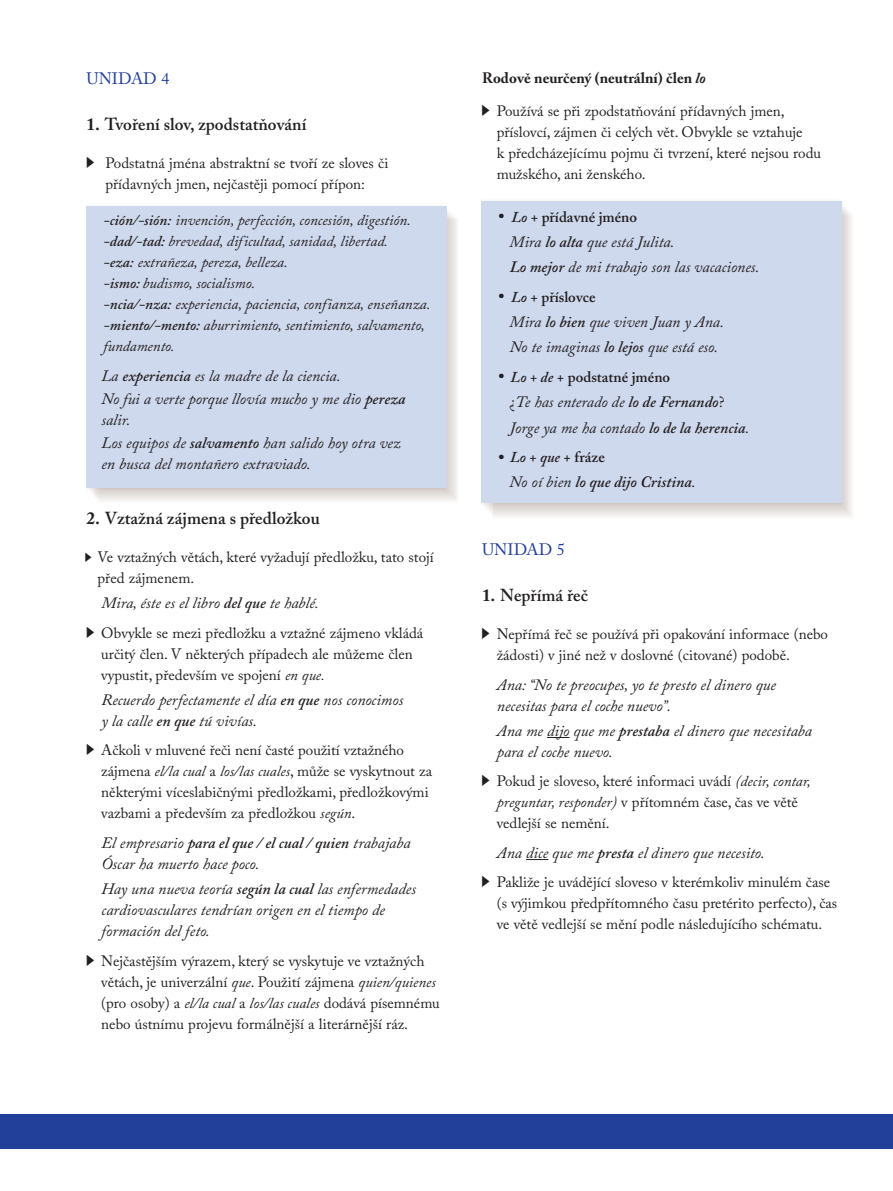
<style>
.page{position:relative;width:893px;height:1191px;background:#fff}
.page>*{position:absolute;margin:0;border:0;box-sizing:border-box;transform-origin:0 0}
.t1{font:600 17.25px "Adobe Caslon Pro";color:#231f20}
.t2{font:16.5px "Adobe Caslon Pro";color:#223f99}
.t3{font:italic 15.75px/21px "Adobe Caslon Pro";color:#231f20}
.t4{font:italic 600 15.75px "Adobe Caslon Pro";color:#231f20}
.t5{font:15px/21px "Adobe Caslon Pro";color:#231f20}
.t6{font:italic 15px/21px "Adobe Caslon Pro";color:#231f20}
.t7{font:600 15px "Adobe Caslon Pro";color:#231f20}
.t8{font:700 15px "Adobe Caslon Pro";color:#231f20}
.t9{font:italic 600 15px "Adobe Caslon Pro";color:#231f20}
.s1{font-weight:700}
.s2{font-weight:600}
.s3{font-style:italic}
.s4{font-weight:400;font-size:19.5px}
.s5{font-style:normal}
.s6{font-weight:400;font-style:normal;font-size:19.5px}
.s7{font-weight:400}
</style>
<div class="page">
<div style="left:86px;top:206px;width:360px;height:282px;background:#cfd9ed"></div>
<div style="left:481px;top:201px;width:360px;height:301px;background:#cfd9ed"></div>
<div style="left:0;top:1114px;width:893px;height:34px;background:#223f99"></div>
<svg style="left:547px;top:737px;width:23px;height:1px"></svg>
<svg style="left:526px;top:859px;width:22px;height:1px"></svg>
<p class="t2" style="left:87px;top:72px;width:84px">UNIDAD 4</p>
<p class="t1" style="left:87px;top:118px;width:221px"><span class="s1">1.</span> Tvoření slov, zpodstatňování</p>
<p class="t5" style="left:105px;top:154px;width:284px">Podstatná jména abstraktní se tvoří ze sloves či přídavných jmen, nejčastěji pomocí přípon:</p>
<p class="t6" style="left:104px;top:212px;width:328px"><span class="s2">-ción/-sión:</span> invención, perfección, concesión, digestión. <span class="s2">-dad/-tad:</span> brevedad, dificultad, sanidad, libertad.<br><span class="s2">-eza:</span> extrañeza, pereza, belleza.<br><span class="s2">-ismo:</span> budismo, socialismo.<br><span class="s2">-ncia/-nza:</span> experiencia, paciencia, confianza, enseñanza. <span class="s2">-miento/-mento:</span> aburrimiento, sentimiento, salvamento, fundamento.</p>
<p class="t3" style="left:101px;top:366px;width:306px;line-height:23.1px">La <span class="s2">experiencia</span> es la madre de la ciencia.<br>No fui a verte porque llovía mucho y me dio <span class="s2">pereza</span></p>
<p class="t3" style="left:101px;top:410px;width:301px;line-height:23.1px">salir.<br>Los equipos de <span class="s2">salvamento</span> han salido hoy otra vez</p>
<p class="t3" style="left:101px;top:455px;width:211px">en busca del montañero extraviado.</p>
<p class="t1" style="left:87px;top:511px;width:235px"><span class="s1">2.</span> Vztažná zájmena s předložkou</p>
<p class="t5" style="left:98px;top:548px;width:338px">Ve vztažných větách, které vyžadují předložku, tato stojí před zájmenem.</p>
<p class="t3" style="left:101px;top:594px;width:219px">Mira, éste es el libro <span class="s2">del que</span> te hablé.</p>
<p class="t5" style="left:101px;top:624px;width:323px">Obvykle se mezi předložku a vztažné zájmeno vkládá určitý člen. V některých případech ale můžeme člen vypustit, především ve spojení <span class="s3">en que.</span></p>
<p class="t3" style="left:101px;top:691px;width:303px">Recuerdo perfectamente el día <span class="s2">en que</span> nos conocimos y la calle <span class="s2">en que</span> tú vivías.</p>
<p class="t5" style="left:101px;top:741px;width:332px">Ačkoli v mluvené řeči není časté použití vztažného zájmena <span class="s3">el/la cual</span> a <span class="s3">los/las cuales</span>, může se vyskytnout za některými víceslabičnými předložkami, předložkovými vazbami a především za předložkou <span class="s3">según</span>.</p>
<p class="t3" style="left:101px;top:834px;width:311px">El empresario <span class="s2">para el que / el cual / quien</span> trabajaba<br>Óscar ha muerto hace poco.</p>
<p class="t3" style="left:101px;top:880px;width:316px">Hay una nueva teoría <span class="s2">según la cual</span> las enfermedades cardiovasculares tendrían origen en el tiempo de formación del feto.</p>
<p class="t5" style="left:101px;top:952px;width:340px">Nejčastějším výrazem, který se vyskytuje ve vztažných větách, je univerzální <span class="s3">que</span>. Použití zájmena <span class="s3">quien/quienes </span>(pro osoby) a <span class="s3">el/la cual</span> a <span class="s3">los/las cuales</span> dodává písemnému nebo ústnímu projevu formálnější a literárnější ráz.</p>
<p class="t8" style="left:482px;top:72px;width:225px">rodově neurčený (neutrální) člen <span class="s3">lo</span></p>
<p class="t5" style="left:497px;top:103px;width:326px">Používá se při zpodstatňování přídavných jmen, příslovcí, zájmen či celých vět. Obvykle se vztahuje<br>k předcházejícímu pojmu či tvrzení, které nejsou rodu mužského, ani ženského.</p>
<p class="t7" style="left:498px;top:211px;width:141px"><span class="s4">•</span> <span class="s3">Lo</span> + přídavné jméno</p>
<p class="t3" style="left:510px;top:232px;width:251px;line-height:25.2px">Mira <span class="s2">lo alta</span> que está Julita.<br><span class="s2">Lo mejor</span> de mi trabajo son las vacaciones.</p>
<p class="t7" style="left:498px;top:291px;width:99px"><span class="s4">•</span> <span class="s3">Lo</span> + příslovce</p>
<p class="t3" style="left:510px;top:312px;width:216px;line-height:25.2px">Mira <span class="s2">lo bien</span> que viven Juan y Ana.<br>No te imaginas <span class="s2">lo lejos</span> que está eso.</p>
<p class="t7" style="left:498px;top:371px;width:174px"><span class="s4">•</span> <span class="s3">Lo + de</span> + podstatné jméno</p>
<p class="t3" style="left:510px;top:392px;width:241px;line-height:25.2px"><span class="s5">¿</span>Te has enterado de <span class="s2">lo de Fernando</span><span class="s5">?<br></span>Jorge ya me ha contado <span class="s2">lo de la herencia</span>.</p>
<p class="t9" style="left:498px;top:451px;width:108px"><span class="s6">•</span> Lo + que <span class="s5">+ fráze</span></p>
<p class="t4" style="left:510px;top:476px;width:188px"><span class="s7">No oí bien</span> lo que dijo Cristina<span class="s7">.</span></p>
<p class="t2" style="left:482px;top:543px;width:84px">UNIDAD 5</p>
<p class="t1" style="left:482px;top:589px;width:107px"><span class="s1">1.</span> Nepřímá řeč</p>
<p class="t5" style="left:497px;top:625px;width:333px">Nepřímá řeč se používá při opakování informace (nebo žádosti) v jiné než v doslovné (citované) podobě.</p>
<p class="t3" style="left:497px;top:676px;width:281px">Ana: “No te preocupes, yo te presto el dinero que necesitas para el coche nuevo”.</p>
<p class="t3" style="left:497px;top:722px;width:317px">Ana me dijo que me <span class="s2">prestaba</span> el dinero que necesitaba para el coche nuevo.</p>
<p class="t5" style="left:497px;top:772px;width:316px">Pokud je sloveso, které informaci uvádí <span class="s3">(decir, contar, preguntar, responder)</span> v přítomném čase, čas ve větě vedlejší se nemění.</p>
<p class="t3" style="left:497px;top:844px;width:269px">Ana dice que me <span class="s2">presta</span> el dinero que necesito.</p>
<p class="t5" style="left:497px;top:873px;width:342px">Pakliže je uvádějící sloveso v kterémkoliv minulém čase (s výjimkou předpřítomného času pretérito perfecto), čas ve větě vedlejší se mění podle následujícího schématu.</p>
</div>
